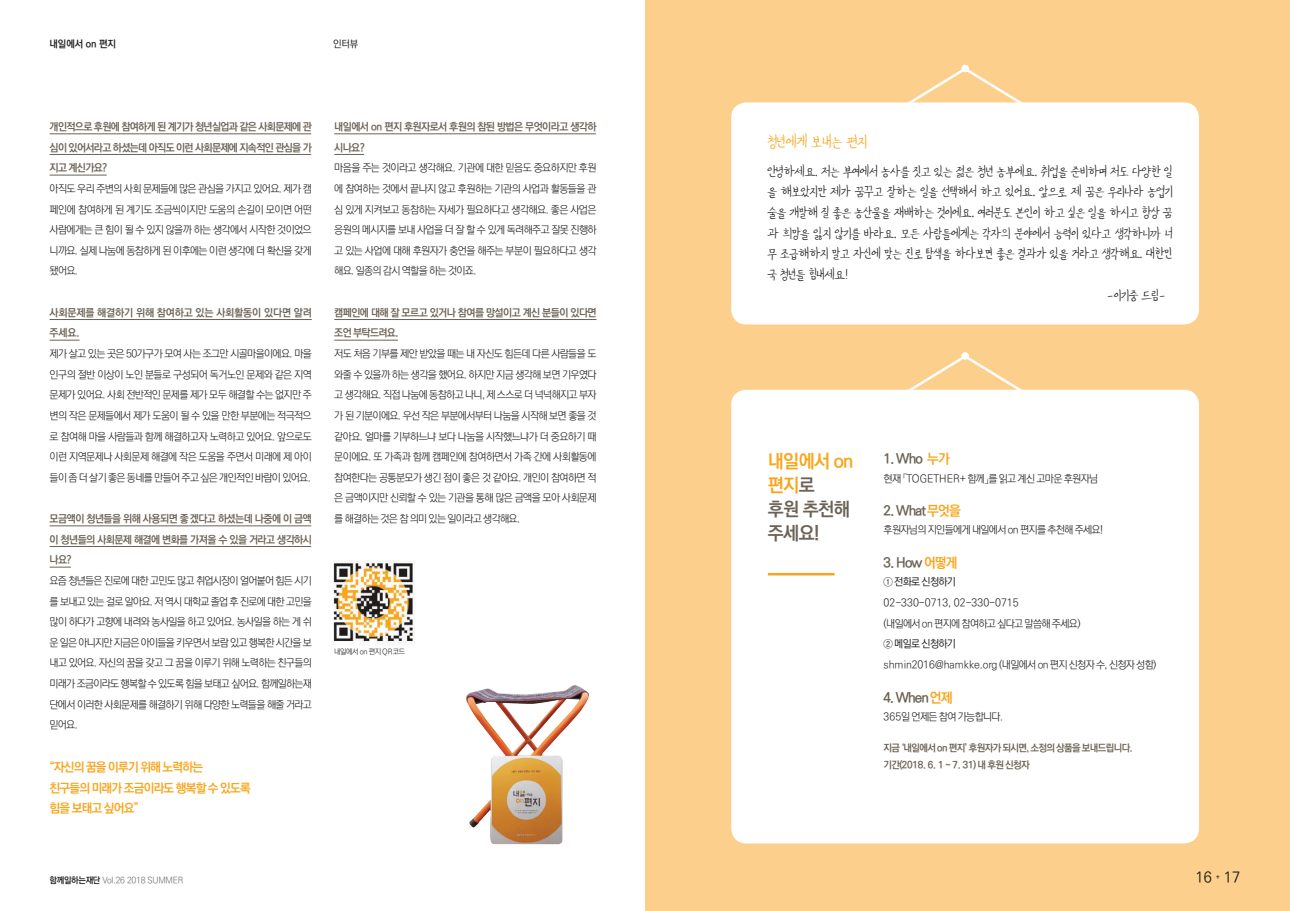
<style>
.page{position:relative;width:1290px;height:911px;background:#fff}
.page>*{position:absolute;margin:0;border:0;box-sizing:border-box;transform-origin:0 0}
.t1{font:700 18.75px/23.8px "Ko Pub Dotum";letter-spacing:-.03em;color:#6c6256}
.t2{font:17.5px "Kim Namyun";letter-spacing:-.02em;color:#f9a51b}
.t3{font:15px "Kim Namyun";letter-spacing:-.02em;color:#231f20}
.t4{font:500 15px "Ko Pub Dotum";color:#231f20}
.t5{font:700 13.75px "Ko Pub Dotum";letter-spacing:-.06em;color:#6c6256}
.t6{font:700 12.5px/20.6px "Ko Pub Dotum";letter-spacing:-.06em;color:#f9a51b}
.t7{font:300 10.62px/20.6px "Ko Pub Dotum";letter-spacing:-.06em;color:#231f20;text-align:justify}
.t8{font:700 10.62px/20.6px "Ko Pub Dotum";letter-spacing:-.05em;color:#6c6256;text-align:justify}
.t9{font:300 10.62px "Ko Pub Dotum";letter-spacing:-.01em;color:#231f20}
.t10{font:700 10.62px/20.6px "Ko Pub Dotum";letter-spacing:-.01em;color:#6c6256}
.t11{font:500 10.62px "Ko Pub Dotum";letter-spacing:-.06em;color:#231f20}
.t12{font:700 10px/17.2px "Ko Pub Dotum";letter-spacing:-.06em;color:#6c6256}
.t13{font:700 10px "Ko Pub Dotum";letter-spacing:-.01em;color:#231f20}
.t14{font:500 10px "Ko Pub Dotum";color:#231f20}
.t15{font:300 8.75px "Ko Pub Dotum";letter-spacing:-.03em;color:#6c6d70}
.t16{font:300 7.5px "Ko Pub Dotum";letter-spacing:-.05em;color:#231f20}
.t17{font:700 6.25px "Ko Pub Dotum";color:#231f20}
.s1{font-weight:700;color:#231f20}
.s2{color:#f9a51b}
</style>
<div class="page">
<div style="left:645px;top:0;width:645px;height:911px;background:#fdcf8c"></div>
<hr style="left:50px;top:133px;width:261px;height:1px;background:#6c6256">
<hr style="left:50px;top:154px;width:261px;height:1px;background:#6c6256">
<hr style="left:50px;top:175px;width:57px;height:1px;background:#6c6256">
<hr style="left:50px;top:319px;width:262px;height:1px;background:#6c6256">
<hr style="left:50px;top:340px;width:30px;height:1px;background:#6c6256">
<hr style="left:50px;top:525px;width:261px;height:1px;background:#6c6256">
<hr style="left:50px;top:546px;width:261px;height:1px;background:#6c6256">
<svg style="left:50px;top:567px;width:21px;height:1px"></svg>
<hr style="left:334px;top:133px;width:262px;height:1px;background:#6c6256">
<hr style="left:334px;top:154px;width:30px;height:1px;background:#6c6256">
<hr style="left:334px;top:319px;width:262px;height:1px;background:#6c6256">
<hr style="left:334px;top:340px;width:64px;height:1px;background:#6c6256">
<img style="left:466px;top:685px;width:123px;height:160px">
<div style="left:731px;top:390px;width:468px;height:453px;background:#fff;border-radius:15px"></div>
<div style="left:731px;top:102px;width:468px;height:222px;background:#fff;border-radius:15px"></div>
<svg style="left:875px;top:66px;width:180px;height:37px"></svg>
<div style="left:961px;top:65px;width:8px;height:7px;background:#fff;border-radius:50%"></div>
<svg style="left:875px;top:353px;width:180px;height:37px"></svg>
<div style="left:961px;top:352px;width:8px;height:8px;background:#fff;border-radius:50%"></div>
<hr style="left:768px;top:573px;width:66px;height:2px;background:#f9a51b">
<img style="left:333px;top:560px;width:82px;height:85px">
<p class="t13" style="left:50px;top:39px;width:68px">내일에서 on 편지</p>
<p class="t14" style="left:333px;top:39px;width:27px">인터뷰</p>
<p class="t8" style="left:50px;top:117px;width:264px">개인적으로 후원에 참여하게 된 계기가 청년실업과 같은 사회문제에 관 심이 있어서라고 하셨는데 아직도 이런 사회문제에 지속적인 관심을 가 지고 계신가요?</p>
<p class="t7" style="left:50px;top:179px;width:264px">아직도 우리 주변의 사회 문제들에 많은 관심을 가지고 있어요. 제가 캠 페인에 참여하게 된 계기도 조금씩이지만 도움의 손길이 모이면 어떤 사람에게는 큰 힘이 될 수 있지 않을까 하는 생각에서 시작한 것이었으 니까요. 실제 나눔에 동참하게 된 이후에는 이런 생각에 더 확신을 갖게 됐어요.</p>
<p class="t10" style="left:50px;top:302px;width:264px">사회문제를 해결하기 위해 참여하고 있는 사회활동이 있다면 알려 주세요.</p>
<p class="t7" style="left:50px;top:344px;width:264px">제가 살고 있는 곳은 50가구가 모여 사는 조그만 시골마을이에요. 마을 인구의 절반 이상이 노인 분들로 구성되어 독거노인 문제와 같은 지역 문제가 있어요. 사회 전반적인 문제를 제가 모두 해결할 수는 없지만 주 변의 작은 문제들에서 제가 도움이 될 수 있을 만한 부분에는 적극적으 로 참여해 마을 사람들과 함께 해결하고자 노력하고 있어요. 앞으로도 이런 지역문제나 사회문제 해결에 작은 도움을 주면서 미래에 제 아이 들이 좀 더 살기 좋은 동네를 만들어 주고 싶은 개인적인 바람이 있어요.</p>
<p class="t8" style="left:50px;top:509px;width:264px">모금액이 청년들을 위해 사용되면 좋겠다고 하셨는데 나중에 이 금액 이 청년들의 사회문제 해결에 변화를 가져올 수 있을 거라고 생각하시 나요?</p>
<p class="t7" style="left:50px;top:571px;width:264px">요즘 청년들은 진로에 대한 고민도 많고 취업시장이 얼어붙어 힘든 시기 를 보내고 있는 걸로 알아요. 저 역시 대학교 졸업 후 진로에 대한 고민을 많이 하다가 고향에 내려와 농사일을 하고 있어요. 농사일을 하는 게 쉬 운 일은 아니지만 지금은 아이들을 키우면서 보람 있고 행복한 시간을 보 내고 있어요. 자신의 꿈을 갖고 그 꿈을 이루기 위해 노력하는 친구들의 미래가 조금이라도 행복할 수 있도록 힘을 보태고 싶어요. 함께일하는재 단에서 이러한 사회문제를 해결하기 위해 다양한 노력들을 해줄 거라고 믿어요.</p>
<p class="t6" style="left:50px;top:757px;width:203px">“자신의 꿈을 이루기 위해 노력하는<br>친구들의 미래가 조금이라도 행복할 수 있도록 힘을 보태고 싶어요”</p>
<p class="t8" style="left:334px;top:117px;width:264px">내일에서 on 편지 후원자로서 후원의 참된 방법은 무엇이라고 생각하 시나요?</p>
<p class="t7" style="left:334px;top:158px;width:264px">마음을 주는 것이라고 생각해요. 기관에 대한 믿음도 중요하지만 후원 에 참여하는 것에서 끝나지 않고 후원하는 기관의 사업과 활동들을 관 심 있게 지켜보고 동참하는 자세가 필요하다고 생각해요. 좋은 사업은 응원의 메시지를 보내 사업을 더 잘 할 수 있게 독려해주고 잘못 진행하 고 있는 사업에 대해 후원자가 충언을 해주는 부분이 필요하다고 생각 해요. 일종의 감시 역할을 하는 것이죠.</p>
<p class="t8" style="left:334px;top:302px;width:264px">캠페인에 대해 잘 모르고 있거나 참여를 망설이고 계신 분들이 있다면 조언 부탁드려요.</p>
<p class="t7" style="left:334px;top:344px;width:264px">저도 처음 기부를 제안 받았을 때는 내 자신도 힘든데 다른 사람들을 도 와줄 수 있을까 하는 생각을 했어요. 하지만 지금 생각해 보면 기우였다 고 생각해요. 직접 나눔에 동참하고 나니, 제 스스로 더 넉넉해지고 부자 가 된 기분이에요. 우선 작은 부분에서부터 나눔을 시작해 보면 좋을 것 같아요. 얼마를 기부하느냐 보다 나눔을 시작했느냐가 더 중요하기 때 문이에요. 또 가족과 함께 캠페인에 참여하면서 가족 간에 사회활동에 참여한다는 공통분모가 생긴 점이 좋은 것 같아요. 개인이 참여하면 적 은 금액이지만 신뢰할 수 있는 기관을 통해 많은 금액을 모아 사회문제 를 해결하는 것은 참 의미 있는 일이라고 생각해요.</p>
<p class="t16" style="left:334px;top:648px;width:72px">내일에서 on 편지 QR코드</p>
<p class="t15" style="left:50px;top:876px;width:135px"><span class="s1">함께일하는재단</span> Vol.26 2018 SUMMER</p>
<h2 class="t2" style="left:767px;top:132px;width:101px">청년에게 보내는 편지</h2>
<h3 class="t3" style="left:767px;top:163px;width:407px">안녕하세요. 저는 부여에서 농사를 짓고 있는 젊은 청년 농부에요. 취업을 준비하며 저도 다양한 일</h3>
<h3 class="t3" style="left:767px;top:184px;width:407px">을 해보았지만 제가 꿈꾸고 잘하는 일을 선택해서 하고 있어요. 앞으로 제 꿈은 우리나라 농업기</h3>
<h3 class="t3" style="left:767px;top:204px;width:407px">술을 개발해 질 좋은 농산물을 재배하는 것이에요. 여러분도 본인이 하고 싶은 일을 하시고 항상 꿈</h3>
<h3 class="t3" style="left:767px;top:225px;width:407px">과 희망을 잃지 않기를 바라요. 모든 사람들에게는 각자의 분야에서 능력이 있다고 생각하니까 너</h3>
<h3 class="t3" style="left:767px;top:246px;width:407px">무 조급해하지 말고 자신에 맞는 진로 탐색을 하다보면 좋은 결과가 있을 거라고 생각해요. 대한민</h3>
<h3 class="t3" style="left:767px;top:266px;width:83px">국 청년들 힘내세요!</h3>
<h3 class="t3" style="left:1106px;top:287px;width:61px">-이기중 드림-</h3>
<h1 class="t1" style="left:768px;top:450px;width:87px"><span class="s2">내일에서 on 편지</span>로<br>후원 추천해 주세요!</h1>
<p class="t5" style="left:883px;top:452px;width:68px">1. Who <span class="s2">누가</span></p>
<p class="t7" style="left:883px;top:468px;width:216px">현재 「TOGETHER+ 함께」를 읽고 계신 고마운 후원자님</p>
<p class="t5" style="left:883px;top:504px;width:79px">2. What<span class="s2">무엇을</span></p>
<p class="t7" style="left:883px;top:520px;width:221px">후원자님의 지인들에게 내일에서 on 편지를 추천해 주세요!</p>
<p class="t5" style="left:883px;top:556px;width:76px">3. How <span class="s2">어떻게</span></p>
<p class="t11" style="left:883px;top:577px;width:74px">① 전화로 신청하기</p>
<p class="t7" style="left:883px;top:593px;width:198px">02-330-0713, 02-330-0715<br>(내일에서 on 편지에 참여하고 싶다고 말씀해 주세요)</p>
<p class="t11" style="left:883px;top:638px;width:74px">② 메일로 신청하기</p>
<p class="t9" style="left:883px;top:659px;width:274px">shmin2016@hamkke.org (내일에서 on 편지 신청자 수, 신청자 성함)</p>
<p class="t5" style="left:883px;top:690px;width:71px">4. When<span class="s2">언제</span></p>
<p class="t7" style="left:883px;top:706px;width:121px">365일 언제든 참여 가능합니다.</p>
<p class="t12" style="left:883px;top:739px;width:250px">지금 ‘내일에서 on 편지’ 후원자가 되시면, 소정의 상품을 보내드립니다. 기간(2018. 6. 1 ~ 7. 31) 내 후원 신청자</p>
<h3 class="t4" style="left:1195px;top:870px;width:18px">16</h3>
<p class="t17" style="left:1216px;top:874px;width:5px">+</p>
<h3 class="t4" style="left:1224px;top:870px;width:18px">17</h3>
</div>
